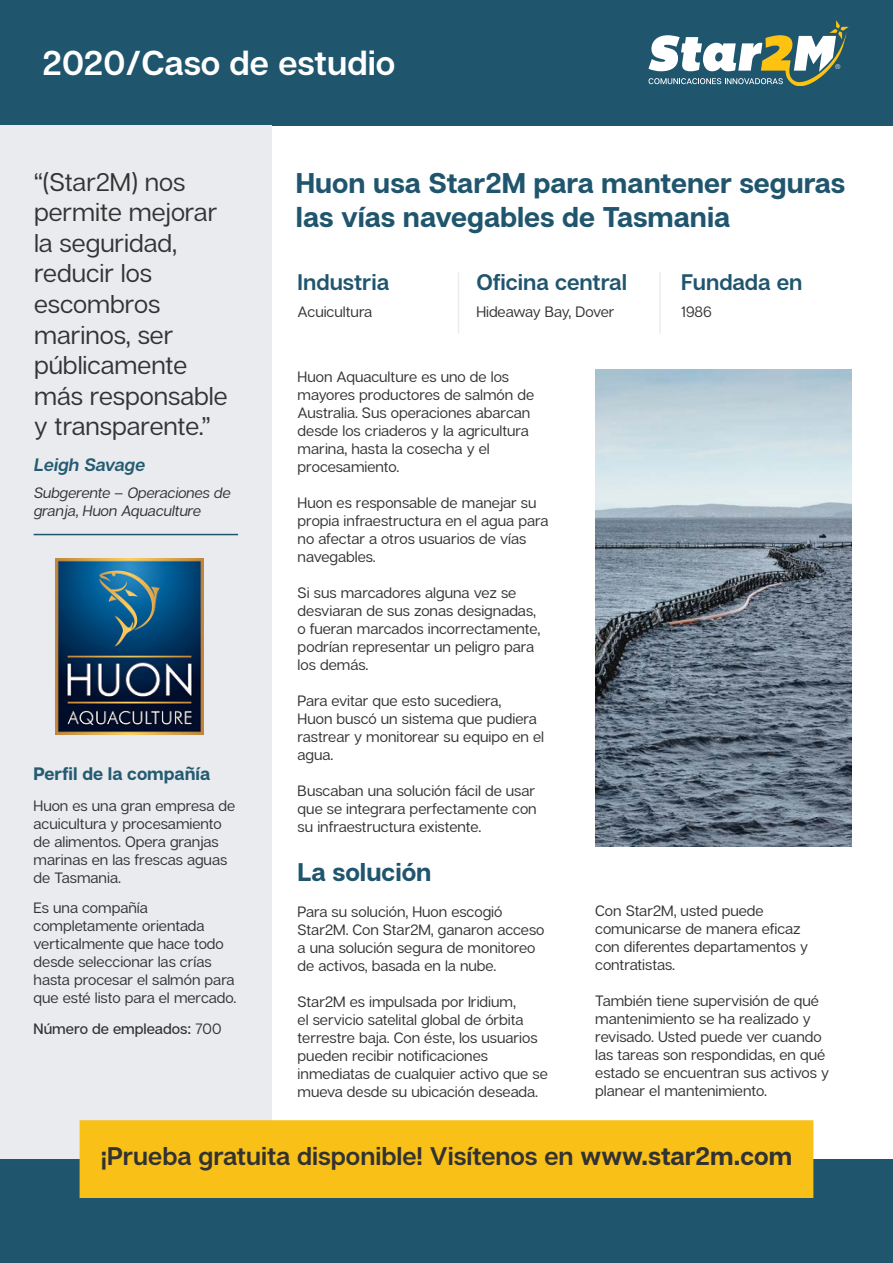
<style>
.page{position:relative;width:893px;height:1263px;background:#fff}
.page>*{position:absolute;margin:0;border:0;box-sizing:border-box;transform-origin:0 0}
.t1{font:600 34.5px "Articulat C Fv 2";color:#fff}
.t2{font:700 28.5px/34.2px "Articulat C Fv 2";color:#20556e}
.t3{font:25.5px/30.6px "Articulat C Fv 2 Text";color:#323332}
.t4{font:600 25.5px "Articulat C Fv 2";color:#323232}
.t5{font:700 25.5px "Articulat C Fv 2";color:#20556e}
.t6{font:600 22.5px "Articulat C Fv 2";color:#20556e}
.t7{font:700 18px "Articulat C Fv 2";color:#255b70}
.t8{font:italic 600 18px "Articulat C Fv 2";color:#255b70}
.t9{font:15px/18px "Articulat C Fv 2 Text";color:#323332}
.t10{font:italic 15px/18px "Articulat C Fv 2 Text";color:#323332}
.t11{font:500 15px "Articulat C Fv 2";color:#323332}
.t12{font:6.9px "Articulat C Fv 2 Text";color:#fff}
.s1{font-family:"Articulat C Fv 2 Text";font-weight:400}
.s2{font-weight:700}
</style>
<div class="page">
<div style="left:0;top:0;width:893px;height:126px;background:#20556e"></div>
<div style="left:0;top:126px;width:271px;height:1137px;background:#e9ebef"></div>
<img style="left:56px;top:559px;width:147px;height:176px">
<div style="left:0;top:1159px;width:893px;height:104px;background:#20556e"></div>
<div style="left:80px;top:1120px;width:733px;height:78px;background:#f9c018;border:2px solid #f9c018"></div>
<hr style="left:458px;top:272px;width:1px;height:62px;background:#e8edef">
<hr style="left:659px;top:272px;width:2px;height:62px;background:#e8edef">
<hr style="left:34px;top:534px;width:204px;height:1px;background:#21566e">
<img style="left:595px;top:370px;width:256px;height:476px">
<svg style="left:648px;top:21px;width:201px;height:65px"></svg>
<p class="t1" style="left:43px;top:42px;width:354px">2020/Caso de estudio</p>
<p class="t12" style="left:835px;top:63px;width:7px">®</p>
<p class="t3" style="left:34px;top:167px;width:195px">“(Star2M) nos permite mejorar la seguridad, reducir los escombros marinos, ser públicamente más responsable y transparente.”</p>
<p class="t8" style="left:34px;top:454px;width:113px">Leigh Savage</p>
<p class="t10" style="left:34px;top:484px;width:198px">Subgerente – Operaciones de granja, Huon Aquaculture</p>
<p class="t7" style="left:34px;top:762px;width:178px">Perfil de la compañía</p>
<p class="t9" style="left:34px;top:797px;width:203px">Huon es una gran empresa de acuicultura y procesamiento de alimentos. Opera granjas marinas en las frescas aguas de Tasmania.</p>
<p class="t9" style="left:34px;top:899px;width:204px">Es una compañía completamente orientada verticalmente que hace todo desde seleccionar las crías hasta procesar el salmón para que esté listo para el mercado.</p>
<p class="t11" style="left:34px;top:1020px;width:189px">Número de empleados: <span class="s1">700</span></p>
<p class="t2" style="left:296px;top:167px;width:551px">Huon usa Star2M para mantener seguras las vías navegables de Tasmania</p>
<p class="t6" style="left:298px;top:269px;width:93px">Industria</p>
<p class="t9" style="left:298px;top:303px;width:76px">Acuicultura</p>
<p class="t6" style="left:476px;top:269px;width:152px">Oficina central</p>
<p class="t9" style="left:476px;top:303px;width:140px">Hideaway Bay, Dover</p>
<p class="t6" style="left:681px;top:269px;width:123px">Fundada en</p>
<p class="t9" style="left:681px;top:303px;width:32px">1986</p>
<p class="t9" style="left:298px;top:368px;width:238px">Huon Aquaculture es uno de los mayores productores de salmón de<br>Australia. Sus operaciones abarcan desde los criaderos y la agricultura marina, hasta la cosecha y el procesamiento.</p>
<p class="t9" style="left:298px;top:494px;width:252px">Huon es responsable de manejar su propia infraestructura en el agua para no afectar a otros usuarios de vías navegables.</p>
<p class="t9" style="left:298px;top:584px;width:244px">Si sus marcadores alguna vez se desviaran de sus zonas designadas, o fueran marcados incorrectamente, podrían representar un peligro para los demás.</p>
<p class="t9" style="left:298px;top:692px;width:248px">Para evitar que esto sucediera,<br>Huon buscó un sistema que pudiera rastrear y monitorear su equipo en el agua.</p>
<p class="t9" style="left:298px;top:782px;width:241px;text-align:justify">Buscaban una solución fácil de usar que se integrara perfectamente con su infraestructura existente.</p>
<p class="t5" style="left:298px;top:856px;width:136px">La solución</p>
<p class="t9" style="left:298px;top:903px;width:248px">Para su solución, Huon escogió<br>Star2M. Con Star2M, ganaron acceso a una solución segura de monitoreo de activos, basada en la nube.</p>
<p class="t9" style="left:298px;top:993px;width:252px">Star2M es impulsada por Iridium,<br>el servicio satelital global de órbita terrestre baja. Con éste, los usuarios pueden recibir notificaciones inmediatas de cualquier activo que se mueva desde su ubicación deseada.</p>
<p class="t9" style="left:595px;top:902px;width:214px">Con Star2M, usted puede comunicarse de manera eficaz con diferentes departamentos y contratistas.</p>
<p class="t9" style="left:595px;top:992px;width:235px">También tiene supervisión de qué mantenimiento se ha realizado y revisado. Usted puede ver cuando las tareas son respondidas, en qué estado se encuentran sus activos y planear el mantenimiento.</p>
<p class="t4" style="left:101px;top:1141px;width:693px">¡Prueba gratuita disponible! Visítenos en <span class="s2">www.star2m.com</span></p>
</div>
